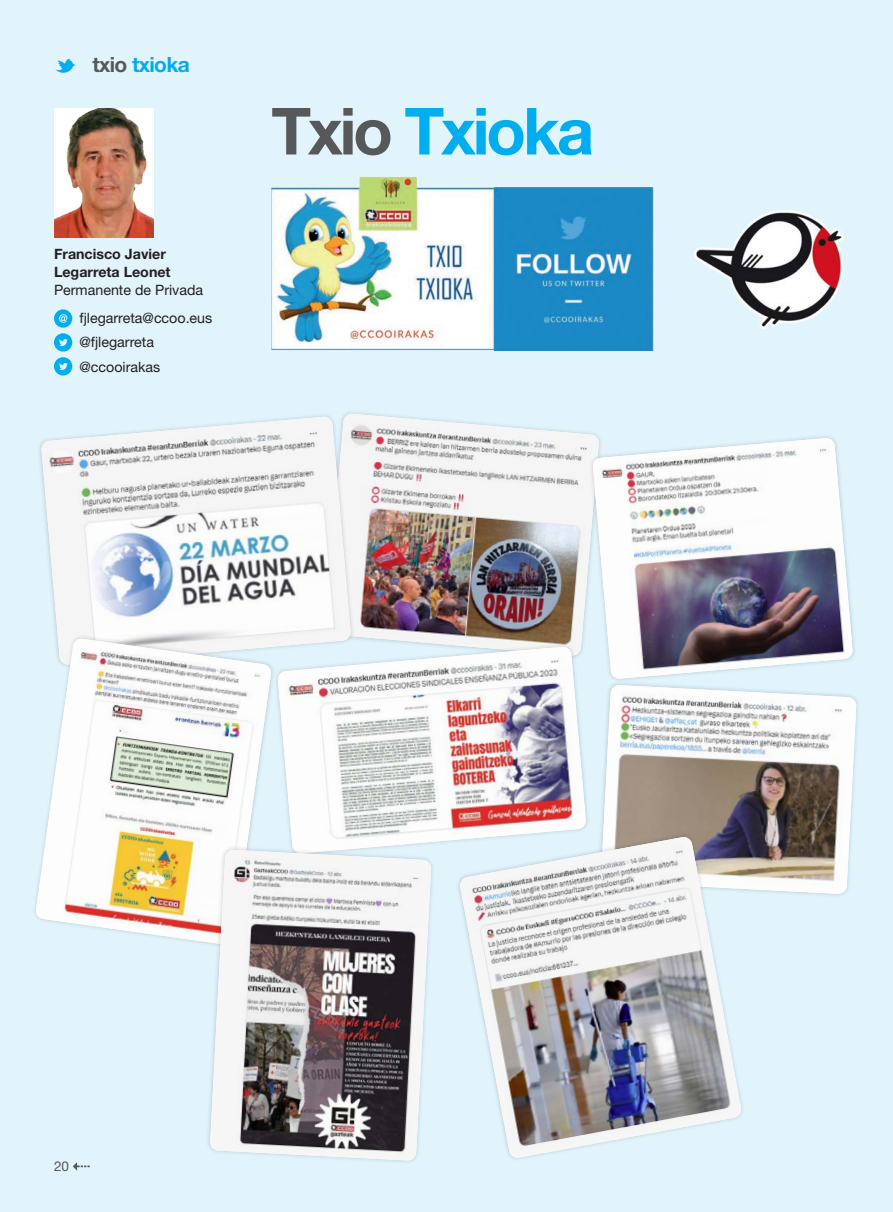
<style>
.page{position:relative;width:893px;height:1212px;background:#e1f4fc}
.page>*{position:absolute;margin:0;border:0;box-sizing:border-box;transform-origin:0 0}
.t1{font:700 65.1px "Helvetica Neue LT Std";letter-spacing:-.05em;color:#00adee}
.t2{font:700 21px "Helvetica Neue LT Std";letter-spacing:-.03em;color:#00adee}
.t3{font:14.25px "Helvetica Neue LT Std";color:#231f20}
.t4{font:700 14.25px/18px "Helvetica Neue LT Std";color:#231f20}
.t5{font:13.5px "Helvetica Neue LT Std";color:#545859}
.s1{color:#57585a}
</style>
<div class="page">
<img style="left:271px;top:177px;width:223px;height:173px">
<img style="left:494px;top:187px;width:159px;height:163px">
<img style="left:355px;top:414px;width:238px;height:228px">
<div style="left:589px;top:434px;width:268px;height:249px;background:#231f20;opacity:.2"></div>
<img style="left:592px;top:438px;width:261px;height:241px">
<div style="left:597px;top:680px;width:264px;height:218px;background:#e1f4fc"></div>
<img style="left:601px;top:685px;width:255px;height:209px">
<div style="left:456px;top:832px;width:290px;height:330px;background:#231f20;opacity:.2"></div>
<img style="left:459px;top:837px;width:283px;height:321px">
<div style="left:37px;top:412px;width:318px;height:257px;background:#231f20;opacity:.2"></div>
<img style="left:41px;top:417px;width:310px;height:225px">
<div style="left:31px;top:634px;width:244px;height:315px;background:#231f20;opacity:.2"></div>
<img style="left:35px;top:639px;width:237px;height:306px">
<img style="left:54px;top:108px;width:100px;height:129px">
<svg style="left:54px;top:309px;width:18px;height:66px"></svg>
<img style="left:694px;top:210px;width:150px;height:118px">
<div style="left:274px;top:642px;width:316px;height:216px;background:#231f20;opacity:.2"></div>
<img style="left:277px;top:647px;width:309px;height:207px">
<div style="left:206px;top:845px;width:230px;height:320px;background:#231f20;opacity:.2"></div>
<img style="left:210px;top:850px;width:221px;height:311px">
<svg style="left:73px;top:1162px;width:17px;height:8px"></svg>
<p class="t2" style="left:92px;top:52px;width:99px"><span class="s1">txio</span> txioka</p>
<p class="t4" style="left:54px;top:244px;width:118px">Francisco Javier<br>Legarreta Leonet</p>
<p class="t3" style="left:54px;top:281px;width:151px">Permanente de Privada</p>
<p class="t3" style="left:80px;top:310px;width:134px">fjlegarreta@ccoo.eus</p>
<p class="t3" style="left:80px;top:334px;width:76px">@fjlegarreta</p>
<p class="t3" style="left:80px;top:358px;width:82px">@ccooirakas</p>
<p class="t1" style="left:271px;top:91px;width:324px"><span class="s1">Txio</span> Txioka</p>
<p class="t5" style="left:54px;top:1158px;width:17px">20</p>
</div>
